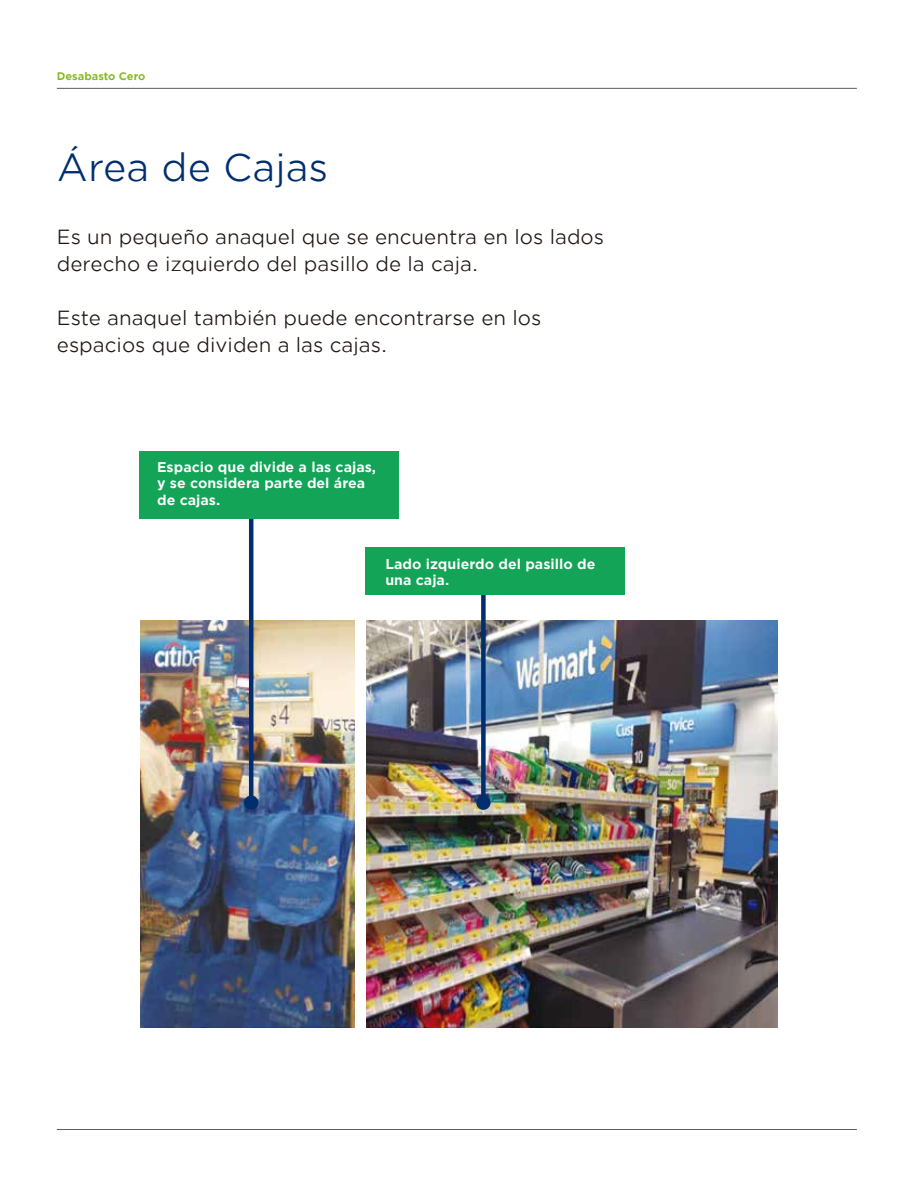
<style>
.page{position:relative;width:918px;height:1188px;background:#fff}
.page>*{position:absolute;margin:0;border:0;box-sizing:border-box;transform-origin:0 0}
.t1{font:37.5px "Gotham Office";color:#002e6e}
.t2{font:19.5px/27px "Gotham Office";color:#1f1410}
.t3{font:700 13.5px/16.2px "Gotham Office";color:#fff}
.t4{font:700 10.5px "Gotham Office";color:#86b81d}
</style>
<div class="page">
<img style="left:140px;top:621px;width:638px;height:407px">
<div style="left:356px;top:615px;width:10px;height:423px;background:#fff"></div>
<div style="left:481px;top:574px;width:5px;height:229px;background:#002e6e"></div>
<div style="left:476px;top:795px;width:15px;height:15px;background:#002e6e;border-radius:50%"></div>
<hr style="left:249px;top:476px;width:4px;height:321px;background:#002e6e">
<div style="left:244px;top:795px;width:14px;height:15px;background:#002e6e;border-radius:50%"></div>
<div style="left:365px;top:547px;width:259px;height:48px;background:#13a458"></div>
<div style="left:140px;top:451px;width:259px;height:67px;background:#13a458"></div>
<hr style="left:57px;top:1129px;width:800px;height:1px;background:#5c5b5f">
<hr style="left:57px;top:88px;width:800px;height:1px;background:#5c5b5f">
<p class="t4" style="left:57px;top:68px;width:90px">Desabasto Cero</p>
<h1 class="t1" style="left:57px;top:142px;width:273px">Área de Cajas</h1>
<p class="t2" style="left:57px;top:223px;width:549px">Es un pequeño anaquel que se encuentra en los lados derecho e izquierdo del pasillo de la caja.</p>
<p class="t2" style="left:57px;top:304px;width:486px">Este anaquel también puede encontrarse en los espacios que dividen a las cajas.</p>
<p class="t3" style="left:157px;top:459px;width:221px">Espacio que divide a las cajas, y se considera parte del área de cajas.</p>
<p class="t3" style="left:385px;top:555px;width:212px">Lado izquierdo del pasillo de una caja.</p>
</div>
